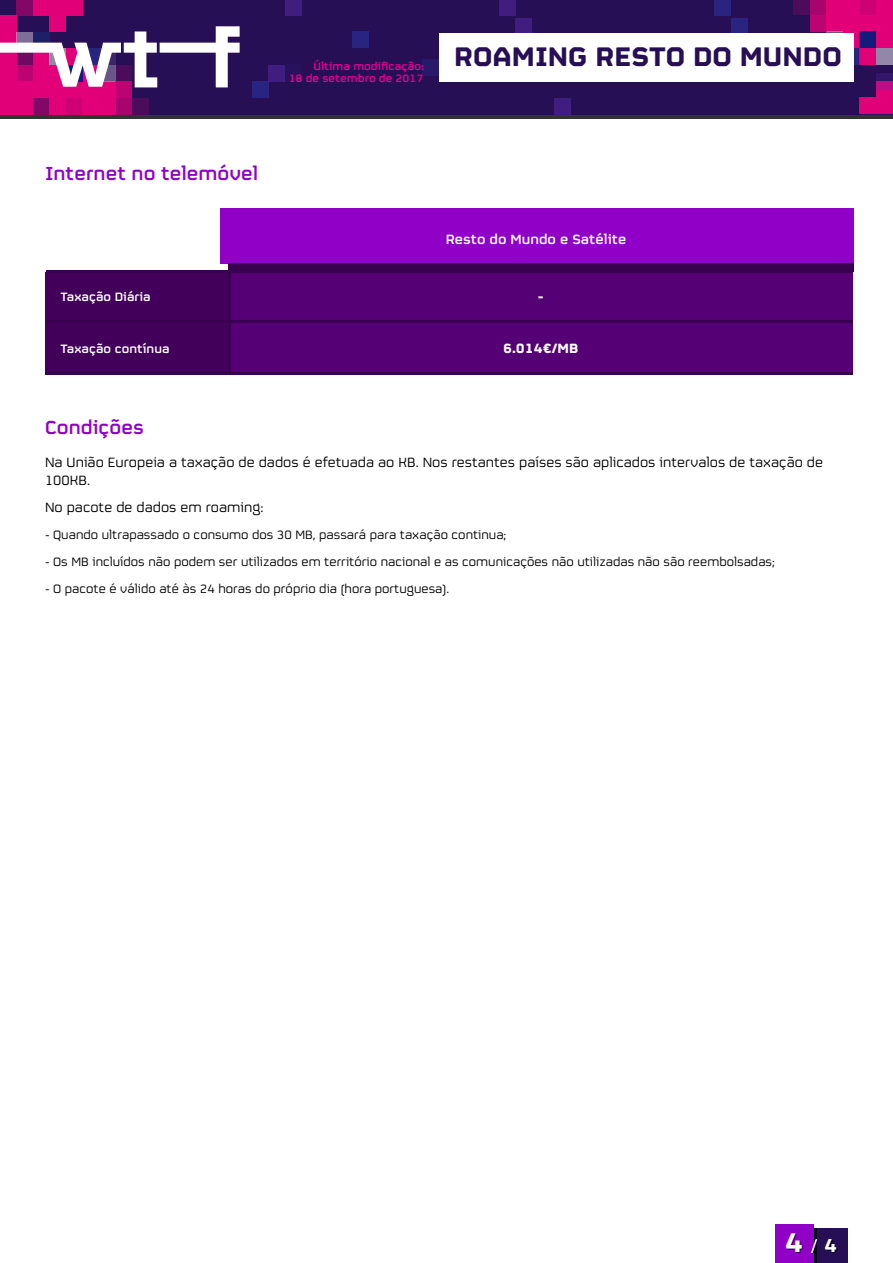
<style>
.page{position:relative;width:893px;height:1263px;background:#fff}
.page>*{position:absolute;margin:0;border:0;box-sizing:border-box;transform-origin:0 0}
.t1{font:700 30px "FS Sinclair";color:#270f55}
.t2{font:700 30px "FS Sinclair";color:#fff}
.t3{font:500 21px "FS Sinclair";color:#9000c7}
.t4{font:15px/18px "FS Sinclair";color:#000}
.t5{font:500 15px "FS Sinclair";color:#fff}
.t6{font:700 15px "FS Sinclair";color:#fff}
.t7{font:13.5px "FS Sinclair";color:#000}
.t8{font:500 13.5px "FS Sinclair";color:#fff}
.t9{font:500 12px/12px "FS Sinclair";color:#e8008e;text-align:right}
.s1{font-size:21px;color:#1d083a}
</style>
<div class="page">
<div style="left:0;top:114px;width:893px;height:5px;background:#333"></div>
<div style="left:0;top:0;width:893px;height:115px;background:#270f55"></div>
<div style="left:33px;top:82px;width:17px;height:16px;background:#e10078"></div>
<div style="left:16px;top:82px;width:17px;height:16px;background:#e10078"></div>
<div style="left:0;top:82px;width:16px;height:16px;background:#e10078"></div>
<div style="left:0;top:98px;width:16px;height:17px;background:#e10078"></div>
<div style="left:50px;top:16px;width:16px;height:16px;background:#e10078"></div>
<div style="left:66px;top:0;width:16px;height:16px;background:#e10078"></div>
<div style="left:50px;top:0;width:16px;height:16px;background:#e10078"></div>
<div style="left:33px;top:0;width:17px;height:16px;background:#e10078"></div>
<div style="left:0;top:16px;width:16px;height:16px;background:#e10078"></div>
<div style="left:16px;top:0;width:17px;height:16px;background:#830766"></div>
<div style="left:50px;top:82px;width:16px;height:16px;background:#e10078"></div>
<div style="left:66px;top:82px;width:16px;height:16px;background:#e10078"></div>
<div style="left:82px;top:82px;width:17px;height:16px;background:#e10078"></div>
<div style="left:99px;top:82px;width:17px;height:16px;background:#e10078"></div>
<div style="left:99px;top:98px;width:17px;height:17px;background:#e10078"></div>
<div style="left:82px;top:98px;width:17px;height:17px;background:#e10078"></div>
<div style="left:66px;top:98px;width:16px;height:17px;background:#ce0174"></div>
<div style="left:50px;top:98px;width:16px;height:17px;background:#e10078"></div>
<div style="left:16px;top:98px;width:17px;height:17px;background:#e10078"></div>
<div style="left:33px;top:98px;width:17px;height:17px;background:#830766"></div>
<div style="left:116px;top:98px;width:16px;height:17px;background:#a8046d"></div>
<div style="left:116px;top:82px;width:16px;height:16px;background:#bb0371"></div>
<div style="left:132px;top:98px;width:16px;height:17px;background:#4b0c5b"></div>
<div style="left:876px;top:32px;width:16px;height:16px;background:#e10078"></div>
<div style="left:860px;top:48px;width:16px;height:16px;background:#e10078"></div>
<div style="left:876px;top:81px;width:16px;height:17px;background:#e10078"></div>
<div style="left:860px;top:98px;width:16px;height:16px;background:#e10078"></div>
<div style="left:876px;top:98px;width:16px;height:16px;background:#e10078"></div>
<div style="left:843px;top:32px;width:17px;height:16px;background:#e10078"></div>
<div style="left:810px;top:32px;width:16px;height:16px;background:#4b0c5b"></div>
<div style="left:876px;top:15px;width:16px;height:17px;background:#e10078"></div>
<div style="left:860px;top:15px;width:16px;height:17px;background:#e10078"></div>
<div style="left:843px;top:15px;width:17px;height:17px;background:#e10078"></div>
<div style="left:826px;top:15px;width:17px;height:17px;background:#e10078"></div>
<div style="left:826px;top:0;width:17px;height:15px;background:#e10078"></div>
<div style="left:843px;top:0;width:17px;height:15px;background:#e10078"></div>
<div style="left:860px;top:0;width:16px;height:15px;background:#ce0174"></div>
<div style="left:876px;top:0;width:16px;height:15px;background:#e10078"></div>
<div style="left:826px;top:32px;width:17px;height:16px;background:#675687"></div>
<div style="left:876px;top:48px;width:16px;height:16px;background:#9286a9"></div>
<div style="left:860px;top:32px;width:16px;height:16px;background:#141b7a"></div>
<div style="left:843px;top:48px;width:17px;height:16px;background:#292480"></div>
<div style="left:810px;top:0;width:16px;height:15px;background:#a8046d"></div>
<div style="left:810px;top:15px;width:16px;height:17px;background:#bb0371"></div>
<div style="left:794px;top:0;width:16px;height:15px;background:#4b0c5b"></div>
<div style="left:252px;top:82px;width:16px;height:16px;background:#292480"></div>
<div style="left:352px;top:32px;width:16px;height:16px;background:#292480"></div>
<div style="left:714px;top:0;width:17px;height:16px;background:#292480"></div>
<div style="left:731px;top:18px;width:16px;height:17px;background:#292480"></div>
<div style="left:422px;top:59px;width:17px;height:17px;background:#28196a"></div>
<div style="left:285px;top:65px;width:17px;height:16px;background:#27135d"></div>
<div style="left:268px;top:65px;width:17px;height:17px;background:#3f1e7f"></div>
<div style="left:285px;top:0;width:17px;height:16px;background:#3f1e7f"></div>
<div style="left:499px;top:0;width:16px;height:16px;background:#3f1e7f"></div>
<div style="left:515px;top:18px;width:17px;height:17px;background:#3f1e7f"></div>
<svg style="left:876px;top:73px;width:17px;height:17px"></svg>
<div style="left:554px;top:98px;width:17px;height:17px;background:#3f1e7f"></div>
<svg style="left:0;top:26px;width:240px;height:61px"></svg>
<div style="left:45px;top:272px;width:808px;height:103px;background:#560076"></div>
<div style="left:45px;top:272px;width:185px;height:102px;background:#42005b"></div>
<hr style="left:228px;top:272px;width:2px;height:102px;background:#39004f">
<div style="left:220px;top:208px;width:633px;height:56px;background:#9000c7"></div>
<div style="left:228px;top:264px;width:625px;height:8px;background:#39004f"></div>
<hr style="left:46px;top:321px;width:807px;height:2px;background:#39004f">
<hr style="left:46px;top:270px;width:807px;height:2px;background:#39004f">
<hr style="left:46px;top:373px;width:807px;height:2px;background:#39004f">
<div style="left:814px;top:1229px;width:34px;height:34px;background:#270f55"></div>
<hr style="left:814px;top:1229px;width:3px;height:34px;background:#0a0519">
<div style="left:775px;top:1224px;width:39px;height:39px;background:#9000c7"></div>
<svg style="left:811px;top:1239px;width:7px;height:15px"></svg>
<div style="left:439px;top:33px;width:415px;height:49px;background:#fff"></div>
<h2 class="t3" style="left:45px;top:157px;width:215px">Internet no telemóvel</h2>
<p class="t9" style="left:289px;top:59px;width:137px">Última modificação:<br>18 de setembro de 2017</p>
<h1 class="t1" style="left:643px;top:30px;width:205px">R AMING EEE<sup>1</sup></h1>
<h1 class="t1" style="left:454px;top:30px;width:389px">ROAMING RESTO DO MUNDO</h1>
<p class="t5" style="left:446px;top:227px;width:182px">Resto do Mundo e Satélite</p>
<p class="t8" style="left:60px;top:286px;width:92px">Taxação Diária</p>
<p class="t6" style="left:538px;top:283px;width:7px">-</p>
<p class="t8" style="left:60px;top:338px;width:111px">Taxação contínua</p>
<p class="t6" style="left:503px;top:335px;width:77px">6.014€/MB</p>
<h2 class="t3" style="left:45px;top:411px;width:100px">Condições</h2>
<p class="t4" style="left:45px;top:452px;width:780px">Na União Europeia a taxação de dados é efetuada ao KB. Nos restantes países são aplicados intervalos de taxação de<br>100KB.</p>
<p class="t4" style="left:45px;top:497px;width:220px">No pacote de dados em roaming:</p>
<p class="t7" style="left:45px;top:525px;width:463px">- Quando ultrapassado o consumo dos 30 MB, passará para taxação continua;</p>
<p class="t7" style="left:45px;top:552px;width:731px">- Os MB incluídos não podem ser utilizados em território nacional e as comunicações não utilizadas não são reembolsadas;</p>
<p class="t7" style="left:45px;top:579px;width:406px">- O pacote é válido até às 24 horas do próprio dia (hora portuguesa).</p>
<h1 class="t2" style="left:785px;top:1216px;width:55px">4 <span class="s1">4</span></h1>
</div>
